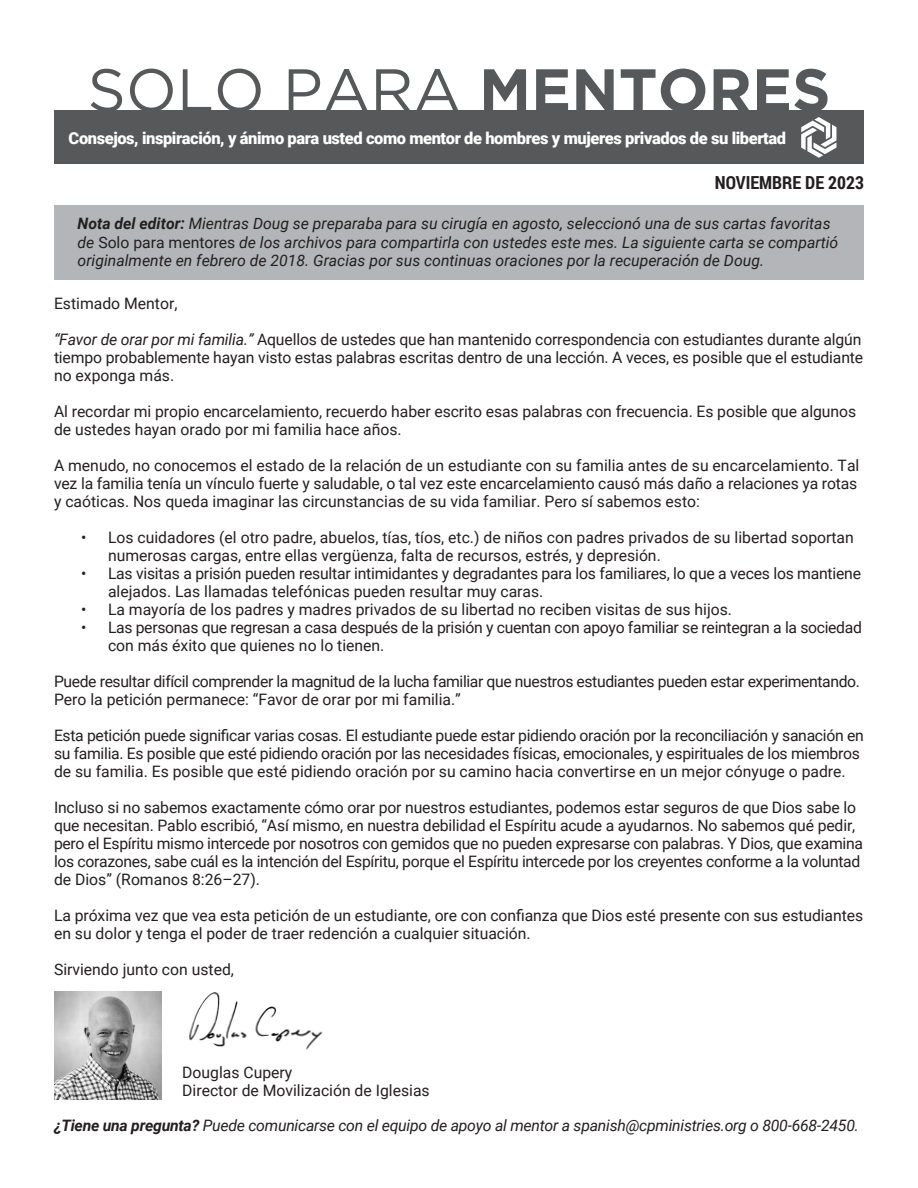
<style>
.page{position:relative;width:918px;height:1188px;background:#fff}
.page>*{position:absolute;margin:0;border:0;box-sizing:border-box;transform-origin:0 0}
.t1{font:60px "Gotham";color:#57585a}
.t2{font:700 18px "Roboto Condensed";color:#231f20}
.t3{font:900 16.5px "Roboto";letter-spacing:-.025em;color:#fff}
.t4{font:15.75px/18px "Roboto";letter-spacing:-.01em;color:#231f20}
.t5{font:italic 15.75px/18.9px "Roboto";color:#231f20}
.s1{font-weight:700}
.s2{font-style:normal}
.s3{font-style:italic}
</style>
<div class="page">
<div style="left:54px;top:206px;width:810px;height:74px;background:#b4b5b8"></div>
<div style="left:54px;top:110px;width:810px;height:54px;background:#57585a"></div>
<svg style="left:801px;top:117px;width:35px;height:41px"></svg>
<img style="left:189px;top:992px;width:134px;height:58px">
<img style="left:54px;top:991px;width:108px;height:108px">
<p class="t1" style="left:87px;top:52px;width:745px">SOLO PARA <span class="s1">MENTORES</span></p>
<p class="t3" style="left:69px;top:126px;width:719px">Consejos, inspiración, y ánimo para usted como mentor de hombres y mujeres privados de su libertad</p>
<p class="t2" style="left:715px;top:170px;width:151px">NOVIEMBRE DE 2023</p>
<p class="t5" style="left:78px;top:213px;width:762px"><span class="s1">Nota del editor:</span> Mientras Doug se preparaba para su cirugía en agosto, seleccionó una de sus cartas favoritas de <span class="s2">Solo para mentores</span> de los archivos para compartirla con ustedes este mes. La siguiente carta se compartió originalmente en febrero de 2018. Gracias por sus continuas oraciones por la recuperación de Doug.</p>
<p class="t4" style="left:54px;top:294px;width:125px">Estimado Mentor,</p>
<p class="t4" style="left:54px;top:330px;width:811px;text-align:justify"><span class="s3">“Favor de orar por mi familia.”</span> Aquellos de ustedes que han mantenido correspondencia con estudiantes durante algún tiempo probablemente hayan visto estas palabras escritas dentro de una lección. A veces, es posible que el estudiante no exponga más.</p>
<p class="t4" style="left:54px;top:402px;width:804px">Al recordar mi propio encarcelamiento, recuerdo haber escrito esas palabras con frecuencia. Es posible que algunos de ustedes hayan orado por mi familia hace años.</p>
<p class="t4" style="left:54px;top:456px;width:807px">A menudo, no conocemos el estado de la relación de un estudiante con su familia antes de su encarcelamiento. Tal vez la familia tenía un vínculo fuerte y saludable, o tal vez este encarcelamiento causó más daño a relaciones ya rotas y caóticas. Nos queda imaginar las circunstancias de su vida familiar. Pero sí sabemos esto:</p>
<p class="t4" style="left:108px;top:528px;width:747px;text-indent:-27px">• Los cuidadores (el otro padre, abuelos, tías, tíos, etc.) de niños con padres privados de su libertad soportan numerosas cargas, entre ellas vergüenza, falta de recursos, estrés, y depresión.</p>
<p class="t4" style="left:108px;top:564px;width:755px;text-indent:-27px">• Las visitas a prisión pueden resultar intimidantes y degradantes para los familiares, lo que a veces los mantiene alejados. Las llamadas telefónicas pueden resultar muy caras.</p>
<p class="t4" style="left:81px;top:600px;width:653px">• La mayoría de los padres y madres privados de su libertad no reciben visitas de sus hijos.</p>
<p class="t4" style="left:108px;top:618px;width:756px;text-indent:-27px">• Las personas que regresan a casa después de la prisión y cuentan con apoyo familiar se reintegran a la sociedad con más éxito que quienes no lo tienen.</p>
<p class="t4" style="left:54px;top:672px;width:807px">Puede resultar difícil comprender la magnitud de la lucha familiar que nuestros estudiantes pueden estar experimentando.<br>Pero la petición permanece: “Favor de orar por mi familia.”</p>
<p class="t4" style="left:54px;top:726px;width:811px">Esta petición puede significar varias cosas. El estudiante puede estar pidiendo oración por la reconciliación y sanación en su familia. Es posible que esté pidiendo oración por las necesidades físicas, emocionales, y espirituales de los miembros de su familia. Es posible que esté pidiendo oración por su camino hacia convertirse en un mejor cónyuge o padre.</p>
<p class="t4" style="left:54px;top:798px;width:811px">Incluso si no sabemos exactamente cómo orar por nuestros estudiantes, podemos estar seguros de que Dios sabe lo que necesitan. Pablo escribió, “Así mismo, en nuestra debilidad el Espíritu acude a ayudarnos. No sabemos qué pedir, pero el Espíritu mismo intercede por nosotros con gemidos que no pueden expresarse con palabras. Y Dios, que examina los corazones, sabe cuál es la intención del Espíritu, porque el Espíritu intercede por los creyentes conforme a la voluntad de Dios” (Romanos 8:26–27).</p>
<p class="t4" style="left:54px;top:906px;width:811px">La próxima vez que vea esta petición de un estudiante, ore con confianza que Dios esté presente con sus estudiantes en su dolor y tenga el poder de traer redención a cualquier situación.</p>
<p class="t4" style="left:54px;top:960px;width:182px">Sirviendo junto con usted,</p>
<p class="t4" style="left:182px;top:1063px;width:112px">Douglas Cupery</p>
<p class="t4" style="left:182px;top:1081px;width:249px">Director de Movilización de Iglesias</p>
<p class="t5" style="left:54px;top:1115px;width:806px"><span class="s1">¿Tiene una pregunta?</span> Puede comunicarse con el equipo de apoyo al mentor a spanish@cpministries.org o 800-668-2450.</p>
</div>
